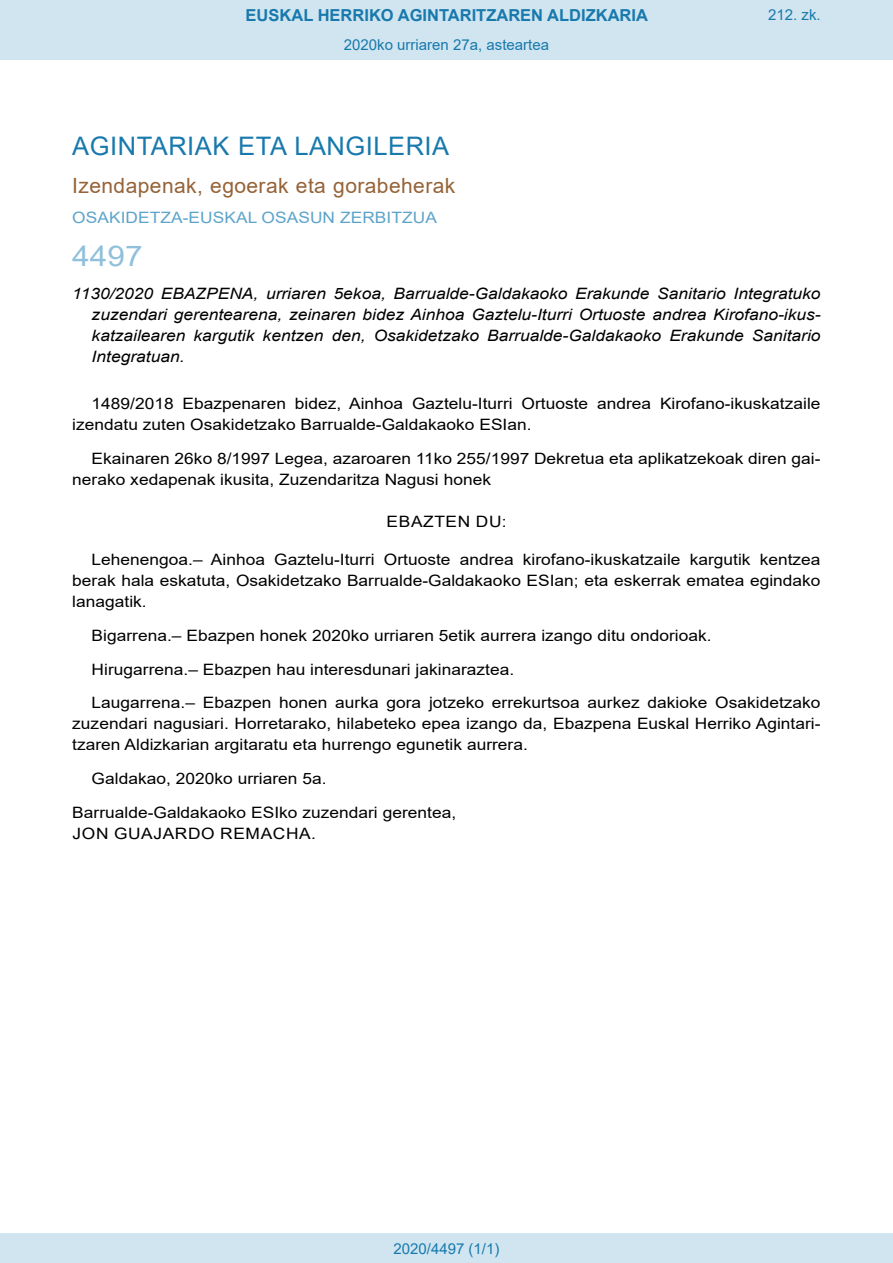
<style>
.page{position:relative;width:893px;height:1263px;background:#fff}
.page>*{position:absolute;margin:0;border:0;box-sizing:border-box;transform-origin:0 0}
.BOPVOrden{font:28.5px "Arial";color:#90c0db;scale:1.11 1}
.BOPVSeccion{font:25.5px "Arial";letter-spacing:.02em;color:#1879ad}
.BOPVSubseccion{font:21px "Arial";letter-spacing:.02em;color:#956338}
.t1{font:700 16.5px "Arial";color:#1879ad}
.BOPVDetalle{font:15.6px/21px "Arial";color:#000;scale:1.11 1}
.BOPVTitulo{font:italic 15.6px/21px "Arial";color:#000;text-align:justify;scale:1.11 1}
.BOPVFirmaPuesto{font:15.6px "Arial";color:#000;scale:1.11 1}
.BOPVOrganismo{font:15.6px "Arial";letter-spacing:.005em;color:#5ea4ca;scale:1.11 1}
.BOPVFirmaLugFec{font:15.6px "Arial";color:#000;scale:1.11 1}
.BOPVFirmaNombre{font:15.6px "Arial";letter-spacing:.035em;color:#000;scale:1.11 1}
.BOPVClave{font:15.6px "Arial";letter-spacing:.035em;color:#000;scale:1.11 1}
.Paginacion_Centro{font:15px "Arial";color:#1879ad}
</style>
<div class="page">
<div style="left:0;top:0;width:893px;height:60px;background:#d0e5f0"></div>
<div style="left:0;top:1233px;width:893px;height:30px;background:#d0e5f0"></div>
<p class="t1" style="left:246px;top:3px;width:404px">EUSKAL HERRIKO AGINTARITZAREN ALDIZKARIA</p>
<p class="Paginacion_Centro" style="left:344px;top:35px;width:207px">2020ko urriaren 27a, asteartea</p>
<p class="Paginacion_Centro" style="left:768px;top:5px;width:54px">212. zk.</p>
<p class="BOPVSeccion" style="left:72px;top:128px;width:378px">AGINTARIAK ETA LANGILERIA</p>
<p class="BOPVSubseccion" style="left:72px;top:171px;width:385px">Izendapenak, egoerak eta gorabeherak</p>
<p class="BOPVOrganismo" style="left:72px;top:207px;width:330px">OSAKIDETZA-EUSKAL OSASUN ZERBITZUA</p>
<p class="BOPVOrden" style="left:72px;top:236px;width:65px">4497</p>
<p class="BOPVTitulo" style="left:92px;top:284px;width:658px;text-indent:-19px">1130/2020 EBAZPENA, urriaren 5ekoa, Barrualde-Galdakaoko Erakunde Sanitario Integratuko zuzendari gerentearena, zeinaren bidez Ainhoa Gaztelu-Iturri Ortuoste andrea Kirofano-ikus&shy;katzailearen kargutik kentzen den, Osakidetzako Barrualde-Galdakaoko Erakunde Sanitario Integratuan.</p>
<p class="BOPVDetalle" style="left:72px;top:393px;width:676px;text-indent:19px">1489/2018 Ebazpenaren bidez, Ainhoa Gaztelu-Iturri Ortuoste andrea Kirofano-ikuskatzaile izendatu zuten Osakidetzako Barrualde-Galdakaoko ESIan.</p>
<p class="BOPVDetalle" style="left:72px;top:448px;width:676px;text-indent:19px">Ekainaren 26ko 8/1997 Legea, azaroaren 11ko 255/1997 Dekretua eta aplikatzekoak diren gai&shy;nerako xedapenak ikusita, Zuzendaritza Nagusi honek</p>
<p class="BOPVClave" style="left:387px;top:511px;width:110px">EBAZTEN DU:</p>
<p class="BOPVDetalle" style="left:72px;top:549px;width:676px;text-align:justify;text-indent:19px">Lehenengoa.– Ainhoa Gaztelu-Iturri Ortuoste andrea kirofano-ikuskatzaile kargutik kentzea berak hala eskatuta, Osakidetzako Barrualde-Galdakaoko ESIan; eta eskerrak ematea egindako lanagatik.</p>
<p class="BOPVDetalle" style="left:92px;top:625px;width:560px">Bigarrena.– Ebazpen honek 2020ko urriaren 5etik aurrera izango ditu ondorioak.</p>
<p class="BOPVDetalle" style="left:92px;top:658px;width:382px">Hirugarrena.– Ebazpen hau interesdunari jakinaraztea.</p>
<p class="BOPVDetalle" style="left:72px;top:692px;width:676px;text-align:justify;text-indent:19px">Laugarrena.– Ebazpen honen aurka gora jotzeko errekurtsoa aurkez dakioke Osakidetzako zuzendari nagusiari. Horretarako, hilabeteko epea izango da, Ebazpena Euskal Herriko Agintari&shy;tzaren Aldizkarian argitaratu eta hurrengo egunetik aurrera.</p>
<p class="BOPVFirmaLugFec" style="left:92px;top:768px;width:213px">Galdakao, 2020ko urriaren 5a.</p>
<p class="BOPVFirmaPuesto" style="left:72px;top:801px;width:347px">Barrualde-Galdakaoko ESIko zuzendari gerentea,</p>
<p class="BOPVFirmaNombre" style="left:73px;top:822px;width:221px">JON GUAJARDO REMACHA.</p>
<p class="Paginacion_Centro" style="left:393px;top:1238px;width:107px">2020/4497 (1/1)</p>
</div>
